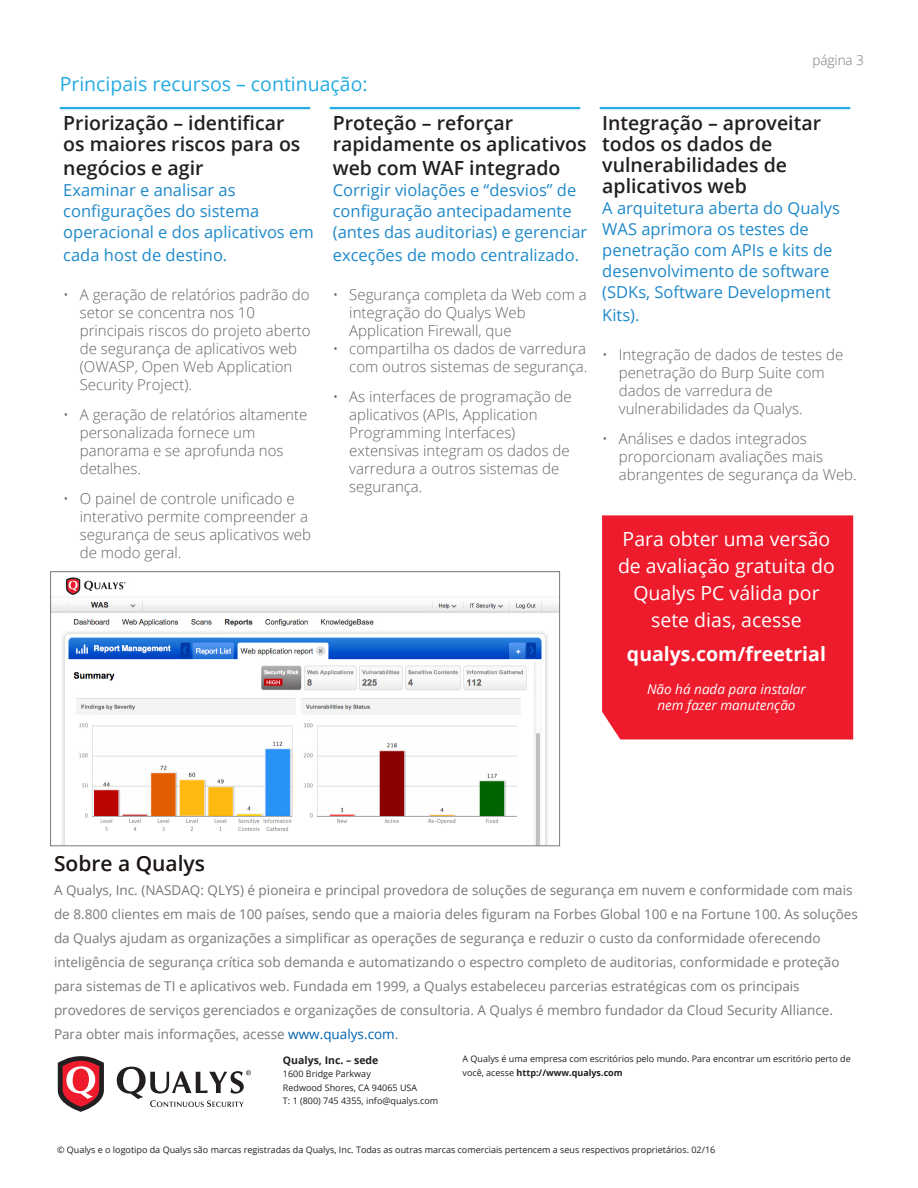
<style>
.page{position:relative;width:918px;height:1188px;background:#fff}
.page>*{position:absolute;margin:0;border:0;box-sizing:border-box;transform-origin:0 0}
.About_Title{font:600 21px "Open Sans";color:#1b1513}
.t1{font:600 19.5px/21px "Open Sans";color:#231f20}
.Text{font:19.5px/27px "Open Sans";color:#fff;text-align:center}
.Key_Features_Section{font:19.5px "Open Sans";color:#24abe2}
.Text-2{font:700 19.5px "Open Sans";color:#fff}
.Overview{font:16.5px/21px "Open Sans";color:#1e89ca}
.t2{font:300 15px/18px "Open Sans";color:#646464}
.Body{font:13.5px/24px "Open Sans";color:#76787b}
.Nothing_to_Install{font:italic 13.5px "Open Sans";color:#fff}
.t3{font:300 13.5px "Open Sans";color:#76787b}
.t4{font:700 10.5px "Open Sans";color:#231f20}
.t5{font:9px/13.5px "Open Sans";color:#231f20}
.s1{color:#0162b0}
.s2{font-weight:700}
</style>
<div class="page">
<svg style="left:58px;top:1056px;width:46px;height:56px"></svg>
<svg style="left:117px;top:1067px;width:134px;height:40px"></svg>
<hr style="left:60px;top:107px;width:250px;height:2px;background:#24abe2">
<hr style="left:330px;top:107px;width:250px;height:2px;background:#24abe2">
<hr style="left:600px;top:107px;width:250px;height:2px;background:#24abe2">
<div style="left:602px;top:515px;width:251px;height:225px;background:#ee1b2c"></div>
<img style="left:52px;top:577px;width:506px;height:267px">
<div style="left:50px;top:572px;width:510px;height:274px;border:1px solid #76787b"></div>
<p class="Key_Features_Section" style="left:60px;top:70px;width:310px">Principais recursos – continuação:</p>
<p class="t1" style="left:63px;top:112px;width:239px">Priorização – identificar os maiores riscos para os</p>
<p class="t1" style="left:63px;top:157px;width:142px">negócios e agir</p>
<p class="Overview" style="left:63px;top:180px;width:252px">Examinar e analisar as configurações do sistema operacional e dos aplicativos em</p>
<p class="Overview" style="left:63px;top:244px;width:166px">cada host de destino.</p>
<p class="t2" style="left:80px;top:285px;width:232px;text-indent:-16px">• A geração de relatórios padrão do setor se concentra nos 10 principais riscos do projeto aberto de segurança de aplicativos web (OWASP, Open Web Application<br>Security Project).</p>
<p class="t2" style="left:80px;top:405px;width:229px;text-indent:-16px">• A geração de relatórios altamente personalizada fornece um panorama e se aprofunda nos detalhes.</p>
<p class="t2" style="left:80px;top:489px;width:233px;text-indent:-16px">• O painel de controle unificado e interativo permite compreender a segurança de seus aplicativos web de modo geral.</p>
<p class="t1" style="left:333px;top:112px;width:255px">Proteção – reforçar rapidamente os aplicativos</p>
<p class="t1" style="left:333px;top:157px;width:229px">web com WAF integrado</p>
<p class="Overview" style="left:333px;top:180px;width:256px">Corrigir violações e “desvios” de configuração antecipadamente (antes das auditorias) e gerenciar</p>
<p class="Overview" style="left:333px;top:244px;width:248px">exceções de modo centralizado.</p>
<p class="t2" style="left:349px;top:285px;width:239px;text-indent:-16px">• Segurança completa da Web com a integração do Qualys Web<br>Application Firewall, que</p>
<p class="t2" style="left:333px;top:339px;width:256px;text-align:right">• compartilha os dados de varredura com outros sistemas de segurança.</p>
<p class="t2" style="left:349px;top:387px;width:224px;text-indent:-16px">• As interfaces de programação de aplicativos (APIs, Application<br>Programming Interfaces) extensivas integram os dados de varredura a outros sistemas de segurança.</p>
<p class="t3" style="left:812px;top:51px;width:53px">página 3</p>
<p class="t1" style="left:602px;top:112px;width:220px">Integração – aproveitar todos os dados de vulnerabilidades de aplicativos web</p>
<p class="Overview" style="left:602px;top:198px;width:239px">A arquitetura aberta do Qualys<br>WAS aprimora os testes de penetração com APIs e kits de desenvolvimento de software (SDKs, Software Development</p>
<p class="Overview" style="left:602px;top:304px;width:39px">Kits).</p>
<p class="t2" style="left:619px;top:345px;width:226px;text-indent:-16px">• Integração de dados de testes de penetração do Burp Suite com dados de varredura de vulnerabilidades da Qualys.</p>
<p class="t2" style="left:619px;top:429px;width:239px;text-indent:-16px">• Análises e dados integrados proporcionam avaliações mais abrangentes de segurança da Web.</p>
<p class="Text" style="left:618px;top:525px;width:218px">Para obter uma versão de avaliação gratuita do<br>Qualys PC válida por</p>
<p class="Text" style="left:651px;top:606px;width:152px">sete dias, acesse</p>
<p class="Text-2" style="left:627px;top:641px;width:200px">qualys.com/freetrial</p>
<p class="Nothing_to_Install" style="left:647px;top:680px;width:160px">Não há nada para instalar</p>
<p class="Nothing_to_Install" style="left:657px;top:696px;width:140px">nem fazer manutenção</p>
<p class="About_Title" style="left:54px;top:849px;width:153px">Sobre a Qualys</p>
<p class="Body" style="left:54px;top:878px;width:805px">A Qualys, Inc. (NASDAQ: QLYS) é pioneira e principal provedora de soluções de segurança em nuvem e conformidade com mais de 8.800 clientes em mais de 100 países, sendo que a maioria deles figuram na Forbes Global 100 e na Fortune 100. As soluções da Qualys ajudam as organizações a simplificar as operações de segurança e reduzir o custo da conformidade oferecendo inteligência de segurança crítica sob demanda e automatizando o espectro completo de auditorias, conformidade e proteção para sistemas de TI e aplicativos web. Fundada em 1999, a Qualys estabeleceu parcerias estratégicas com os principais provedores de serviços gerenciados e organizações de consultoria. A Qualys é membro fundador da Cloud Security Alliance.<br>Para obter mais informações, acesse <span class="s1">www.qualys.com</span>.</p>
<p class="t4" style="left:283px;top:1052px;width:97px">Qualys, Inc. – sede</p>
<p class="t5" style="left:283px;top:1067px;width:157px">1600 Bridge Parkway<br>Redwood Shores, CA 94065 USA<br>T: 1 (800) 745 4355, info@qualys.com</p>
<p class="t5" style="left:462px;top:1052px;width:390px">A Qualys é uma empresa com escritórios pelo mundo. Para encontrar um escritório perto de você, acesse <span class="s2">http://www.qualys.com</span></p>
<p class="t5" style="left:57px;top:1142px;width:660px">© Qualys e o logotipo da Qualys são marcas registradas da Qualys, Inc. Todas as outras marcas comerciais pertencem a seus respectivos proprietários. 02/16</p>
</div>
